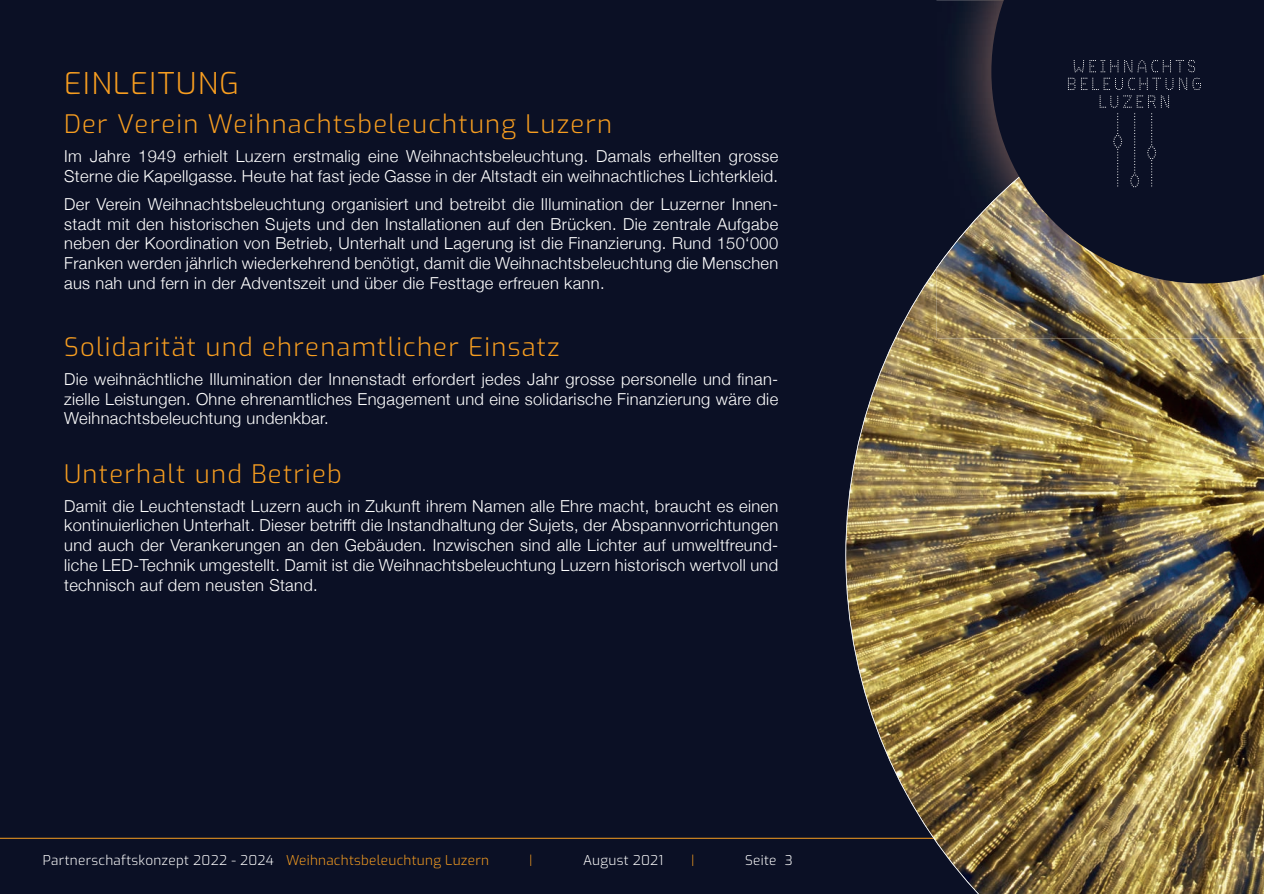
<style>
.page{position:relative;width:1264px;height:894px;background:#fff}
.page>*{position:absolute;margin:0;border:0;box-sizing:border-box;transform-origin:0 0}
.t1{font:100 30px "Exo";letter-spacing:.05em;color:#f89e20}
.t2{font:100 25.5px "Exo";letter-spacing:.05em;color:#f89e20}
.t3{font:300 16.5px/19.8px "Helvetica Neue";letter-spacing:.02em;color:#fff;text-align:justify}
.t4{font:100 13.5px "Exo";letter-spacing:.02em;color:#fff}
.t5{font:100 13.5px "Exo";color:#f89e20}
.s1{color:#f89e20}
</style>
<div class="page">
<div style="left:0;top:0;width:1263px;height:893px;background:#0b1025"></div>
<svg style="left:0;top:838px;width:845px;height:56px"></svg>
<img style="left:845px;top:268px;width:419px;height:626px">
<img style="left:936px;top:268px;width:328px;height:70px">
<img style="left:936px;top:0;width:55px;height:62px">
<img style="left:936px;top:62px;width:55px;height:206px">
<svg style="left:991px;top:0;width:273px;height:283px"></svg>
<svg style="left:1073px;top:60px;width:45px;height:12px"></svg>
<svg style="left:1124px;top:60px;width:71px;height:12px"></svg>
<svg style="left:1068px;top:78px;width:7px;height:12px"></svg>
<svg style="left:1179px;top:78px;width:22px;height:12px"></svg>
<svg style="left:1081px;top:78px;width:92px;height:109px"></svg>
<h1 class="t1" style="left:64px;top:62px;width:176px">EINLEITUNG</h1>
<h2 class="t2" style="left:64px;top:106px;width:549px">Der Verein Weihnachtsbeleuchtung Luzern</h2>
<p class="t3" style="left:64px;top:145px;width:715px">Im Jahre 1949 erhielt Luzern erstmalig eine Weihnachtsbeleuchtung. Damals erhellten grosse<br>Sterne die Kapellgasse. Heute hat fast jede Gasse in der Altstadt ein weihnachtliches Lichterkleid.</p>
<p class="t3" style="left:64px;top:193px;width:715px">Der Verein Weihnachtsbeleuchtung organisiert und betreibt die Illumination der Luzerner Innen&shy;stadt mit den historischen Sujets und den Installationen auf den Brücken. Die zentrale Aufgabe neben der Koordination von Betrieb, Unterhalt und Lagerung ist die Finanzierung. Rund 150‘000<br>Franken werden jährlich wiederkehrend benötigt, damit die Weihnachtsbeleuchtung die Menschen aus nah und fern in der Adventszeit und über die Festtage erfreuen kann.</p>
<h2 class="t2" style="left:64px;top:329px;width:497px">Solidarität und ehrenamtlicher Einsatz</h2>
<p class="t3" style="left:64px;top:368px;width:715px">Die weihnächtliche Illumination der Innenstadt erfordert jedes Jahr grosse personelle und finan&shy;zielle Leistungen. Ohne ehrenamtliches Engagement und eine solidarische Finanzierung wäre die Weihnachtsbeleuchtung undenkbar.</p>
<h2 class="t2" style="left:64px;top:455px;width:279px">Unterhalt und Betrieb</h2>
<p class="t3" style="left:64px;top:495px;width:715px">Damit die Leuchtenstadt Luzern auch in Zukunft ihrem Namen alle Ehre macht, braucht es einen kontinuierlichen Unterhalt. Dieser betrifft die Instandhaltung der Sujets, der Abspannvorrichtungen und auch der Verankerungen an den Gebäuden. Inzwischen sind alle Lichter auf umweltfreund&shy;liche LED-Technik umgestellt. Damit ist die Weihnachtsbeleuchtung Luzern historisch wertvoll und technisch auf dem neusten Stand.</p>
<p class="t4" style="left:43px;top:850px;width:448px">Partnerschaftskonzept 2022 - 2024 <span class="s1">Weihnachtsbeleuchtung Luzern</span></p>
<p class="t5" style="left:529px;top:850px;width:5px">|</p>
<p class="t4" style="left:583px;top:850px;width:82px">August 2021</p>
<p class="t5" style="left:691px;top:850px;width:5px">|</p>
<p class="t4" style="left:745px;top:850px;width:49px">Seite 3</p>
</div>
